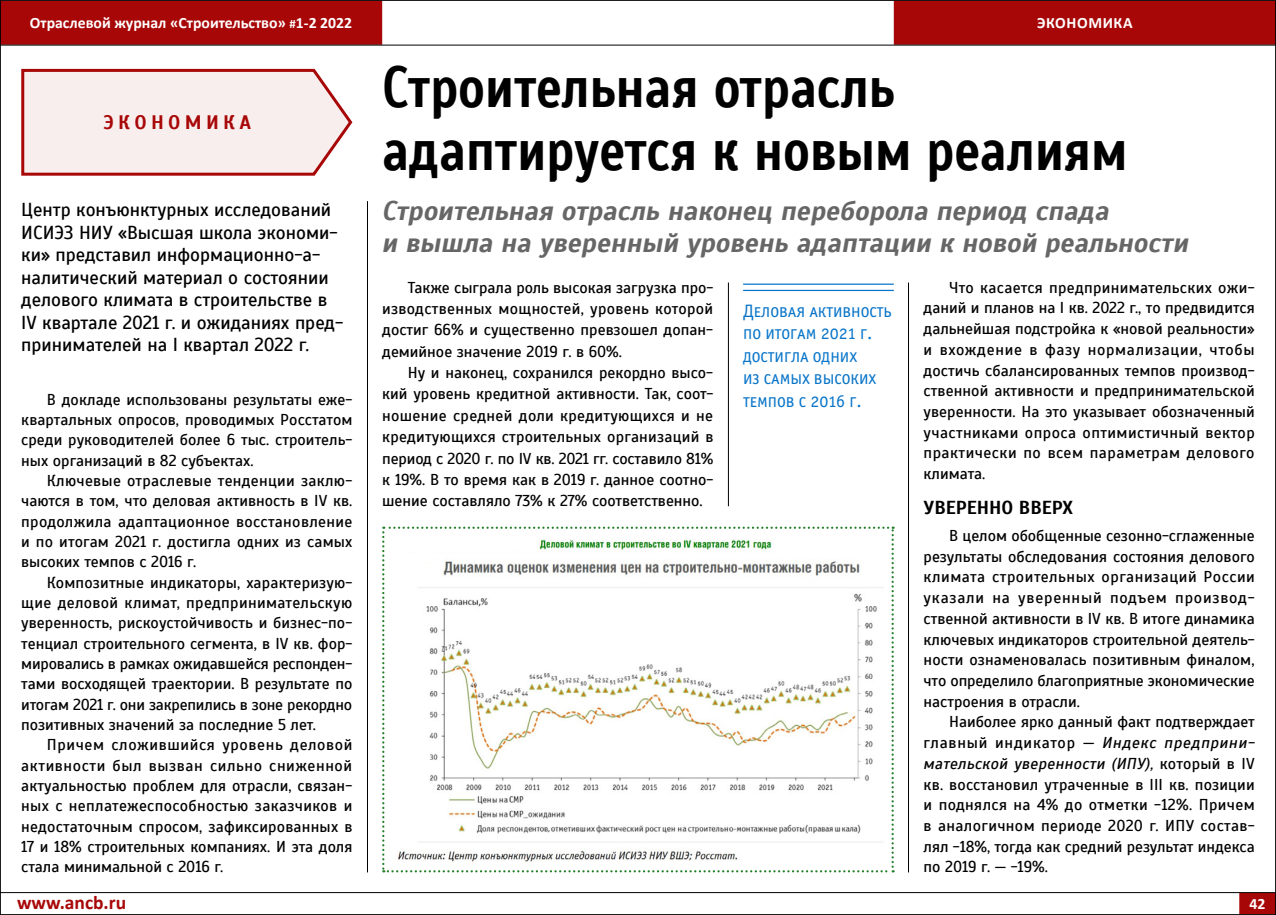
<style>
.page{position:relative;width:1276px;height:915px;background:#fff}
.page>*{position:absolute;margin:0;border:0;box-sizing:border-box;transform-origin:0 0}
.t1{font:700 57.75px/63px "Scada";color:#000;scale:.86 1}
.t2{font:italic 700 27px/32.4px "Scada";color:#666}
.t3{font:700 19.5px "Calibri";color:#a80707}
.t4{font:700 19.5px "Scada";letter-spacing:.22em;color:#a80707}
.t5{font:18.75px/22.5px "Scada";color:#000}
.t6{font:700 18.75px "Scada";color:#000}
.t7{font:18px/22.5px "Officina Sans Book SCC";color:#0975c9}
.t8{font:15.75px/20.7px "Scada";color:#000;text-align:justify}
.t9{font:700 15.75px "Calibri";color:#fff}
.s1{font-size:12.75px}
.s2{font-style:italic}
</style>
<div class="page">
<svg style="left:21px;top:68px;width:332px;height:108px"></svg>
<hr style="left:908px;top:282px;width:1px;height:590px;background:#000">
<hr style="left:728px;top:282px;width:1px;height:224px;background:#000">
<hr style="left:367px;top:201px;width:1px;height:671px;background:#000">
<svg style="left:382px;top:526px;width:512px;height:346px"></svg>
<hr style="left:743px;top:283px;width:151px;height:2px;background:#0975c9">
<hr style="left:743px;top:290px;width:151px;height:1px;background:#0975c9">
<div style="left:0;top:1px;width:382px;height:44px;background:#a80707"></div>
<div style="left:894px;top:1px;width:382px;height:44px;background:#a80707"></div>
<hr style="left:0;top:0;width:1276px;height:1px;background:#000">
<hr style="left:0;top:45px;width:1276px;height:1px;background:#000">
<div style="left:1239px;top:892px;width:37px;height:21px;background:#a80707"></div>
<hr style="left:0;top:891px;width:1276px;height:1px;background:#000">
<hr style="left:0;top:913px;width:1276px;height:1px;background:#000">
<hr style="left:0;top:0;width:1px;height:914px;background:#000">
<hr style="left:1275px;top:0;width:1px;height:914px;background:#000">
<p class="t9" style="left:30px;top:12px;width:324px">Отраслевой журнал «Строительство» <span class="s1">#</span>1-2 2022</p>
<p class="t9" style="left:1037px;top:12px;width:21px">Экономика</p>
<p class="t4" style="left:103px;top:110px;width:149px">ЭКОНОМИКА</p>
<p class="t5" style="left:21px;top:199px;width:324px">Центр конъюнктурных исследований ИСИЭЗ НИУ «Высшая школа экономи&shy;ки» представил информационно-а&shy;налитический материал о состоянии делового климата в строительстве в IV квартале 2021 г. и ожиданиях пред&shy;принимателей на I квартал 2022 г.</p>
<p class="t8" style="left:21px;top:389px;width:333px;line-height:20.2px;text-indent:26px">В докладе использованы результаты еже&shy;квартальных опросов, проводимых Росстатом среди руководителей более 6 тыс. строитель&shy;ных организаций в 82 субъектах.</p>
<p class="t8" style="left:21px;top:470px;width:333px;line-height:20.2px;text-indent:26px">Ключевые отраслевые тенденции заклю&shy;чаются в том, что деловая активность в IV кв. продолжила адаптационное восстановление и по итогам 2021 г. достигла одних из самых высоких темпов с 2016 г.</p>
<p class="t8" style="left:21px;top:572px;width:333px;line-height:20.2px;text-indent:26px">Композитные индикаторы, характеризую&shy;щие деловой климат, предпринимательскую уверенность, рискоустойчивость и бизнес-по&shy;тенциал строительного сегмента, в IV кв. фор&shy;мировались в рамках ожидавшейся респонден&shy;тами восходящей траектории. В результате по итогам 2021 г. они закрепились в зоне рекордно позитивных значений за последние 5 лет.</p>
<p class="t8" style="left:21px;top:734px;width:333px;line-height:20.2px;text-indent:26px">Причем сложившийся уровень деловой активности был вызван сильно сниженной актуальностью проблем для отрасли, связан&shy;ных с неплатежеспособностью заказчиков и недостаточным спросом, зафиксированных в 17 и 18% строительных компаниях. И эта доля стала минимальной с 2016 г.</p>
<h1 class="t1" style="left:382px;top:56px;width:868px">Строительная отрасль адаптируется к новым реалиям</h1>
<h2 class="t2" style="left:382px;top:194px;width:808px">Строительная отрасль наконец переборола период спада<br>и вышла на уверенный уровень адаптации к новой реальности</h2>
<p class="t8" style="left:382px;top:277px;width:333px;line-height:21.3px;text-indent:26px">Также сыграла роль высокая загрузка про&shy;изводственных мощностей, уровень которой достиг 66% и существенно превзошел допан&shy;демийное значение 2019 г. в 60%.</p>
<p class="t8" style="left:382px;top:362px;width:333px;line-height:21.3px;text-indent:26px">Ну и наконец, сохранился рекордно высо&shy;кий уровень кредитной активности. Так, соот&shy;ношение средней доли кредитующихся и не кредитующихся строительных организаций в период с 2020 г. по IV кв. 2021 гг. составило 81% к 19%. В то время как в 2019 г. данное соотно&shy;шение составляло 73% к 27% соответственно.</p>
<p class="t8" style="left:923px;top:277px;width:333px;text-indent:26px">Что касается предпринимательских ожи&shy;даний и планов на I кв. 2022 г., то предвидится дальнейшая подстройка к «новой реальности» и вхождение в фазу нормализации, чтобы достичь сбалансированных темпов производ&shy;ственной активности и предпринимательской уверенности. На это указывает обозначенный участниками опроса оптимистичный вектор практически по всем параметрам делового климата.</p>
<p class="t6" style="left:923px;top:496px;width:151px">УВЕРЕННО ВВЕРХ</p>
<p class="t8" style="left:923px;top:525px;width:333px;text-indent:26px">В целом обобщенные сезонно-сглаженные результаты обследования состояния делового климата строительных организаций России указали на уверенный подъем производ&shy;ственной активности в IV кв. В итоге динамика ключевых индикаторов строительной деятель&shy;ности ознаменовалась позитивным финалом, что определило благоприятные экономические настроения в отрасли.</p>
<p class="t8" style="left:923px;top:711px;width:333px;text-indent:26px">Наиболее ярко данный факт подтверждает главный индикатор — <span class="s2">Индекс предприни&shy;мательской уверенности (ИПУ),</span> который в IV кв. восстановил утраченные в III кв. позиции и поднялся на 4% до отметки -12%. Причем в аналогичном периоде 2020 г. ИПУ состав&shy;лял -18%, тогда как средний результат индекса по 2019 г. — -19%.</p>
<p class="t7" style="left:743px;top:299px;width:150px">Деловая активность по итогам 2021 г. достигла одних<br>из самых высоких темпов с 2016 г.</p>
<p class="t3" style="left:17px;top:889px;width:111px">www.ancb.ru</p>
<p class="t9" style="left:1249px;top:892px;width:17px">42</p>
</div>
